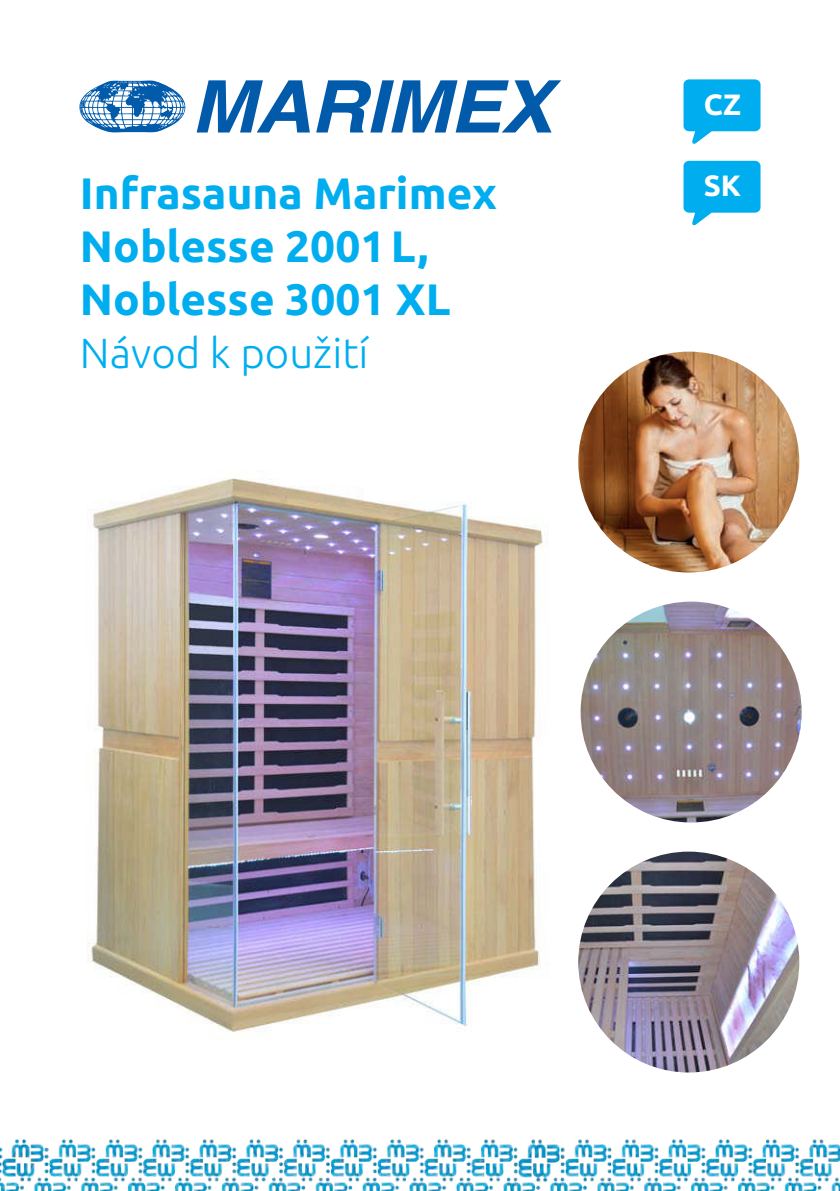
<style>
.page{position:relative;width:840px;height:1191px;background:#fff}
.page>*{position:absolute;margin:0;border:0;box-sizing:border-box;transform-origin:0 0}
.t1{font:700 44px/52.8px "Ubuntu";color:#00aeef}
.t2{font:300 42px "Ubuntu";color:#00aeef}
.t3{font:700 29.4px "Ubuntu";color:#fff}
</style>
<div class="page">
<img style="left:9px;top:1139px;width:830px;height:52px">
<img style="left:0;top:1147px;width:9px;height:44px">
<svg style="left:683px;top:79px;width:78px;height:65px"></svg>
<svg style="left:683px;top:160px;width:78px;height:66px"></svg>
<svg style="left:196px;top:80px;width:114px;height:52px"></svg>
<svg style="left:316px;top:80px;width:245px;height:52px"></svg>
<svg style="left:79px;top:80px;width:107px;height:52px"></svg>
<img style="left:87px;top:478px;width:461px;height:557px">
<img style="left:580px;top:601px;width:221px;height:221px;border-radius:110px">
<img style="left:578px;top:851px;width:220px;height:221px;border-radius:110px">
<img style="left:578px;top:351px;width:220px;height:221px;border-radius:110px">
<p class="t1" style="left:80px;top:167px;width:418px">Infrasauna Marimex<br>Noblesse 2001L,<br>Noblesse 3001 XL</p>
<p class="t2" style="left:80px;top:328px;width:290px">Návod k použití</p>
<p class="t3" style="left:703px;top:86px;width:39px">CZ</p>
<p class="t3" style="left:703px;top:168px;width:39px">SK</p>
</div>
